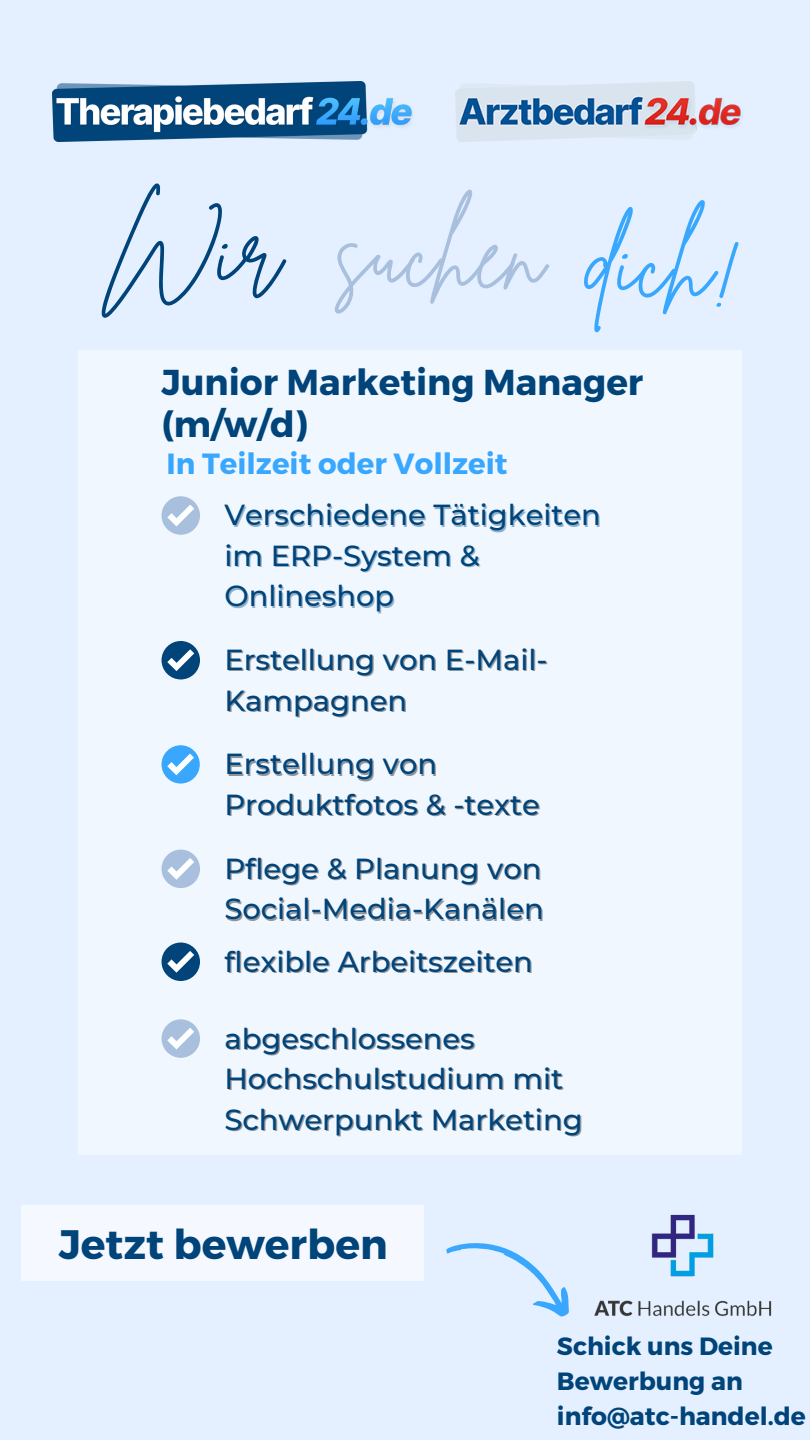
<style>
.page{position:relative;width:810px;height:1440px;background:#e4f0ff}
.page>*{position:absolute;margin:0;border:0;box-sizing:border-box;transform-origin:0 0}
.t1{font:97.5px "Brittany Signature";color:#a8c0dd}
.t2{font:97.5px "Brittany Signature";color:#38a7fd}
.t3{font:700 41.1px "Montserrat";color:#00447a}
.t4{font:700 35.9px/41.2px "Montserrat";color:#00447a}
.t5{font:700 29.2px "Montserrat";color:#38a7fd}
.t6{font:500 28.9px/40.5px "Montserrat";color:#00447a}
.t7{font:700 24.9px/34.9px "Montserrat";color:#00447a}
</style>
<div class="page">
<div style="left:79px;top:350px;width:663px;height:805px;background:#f1f7ff"></div>
<div style="left:162px;top:745px;width:38px;height:39px;background:#38a7fd;border-radius:50%"></div>
<svg style="left:167px;top:754px;width:27px;height:21px"></svg>
<div style="left:162px;top:641px;width:38px;height:38px;background:#00447a;border-radius:50%"></div>
<svg style="left:167px;top:649px;width:27px;height:22px"></svg>
<div style="left:162px;top:496px;width:38px;height:39px;background:#a8c0dd;border-radius:50%"></div>
<svg style="left:167px;top:505px;width:27px;height:21px"></svg>
<div style="left:162px;top:943px;width:38px;height:38px;background:#00447a;border-radius:50%"></div>
<svg style="left:167px;top:951px;width:27px;height:22px"></svg>
<img style="left:52px;top:81px;width:361px;height:61px">
<img style="left:594px;top:1214px;width:178px;height:103px">
<div style="left:22px;top:1205px;width:402px;height:76px;background:#f5f9ff"></div>
<svg style="left:446px;top:1243px;width:123px;height:74px"></svg>
<img style="left:455px;top:81px;width:287px;height:61px">
<div style="left:162px;top:850px;width:38px;height:38px;background:#a8c0dd;border-radius:50%"></div>
<svg style="left:167px;top:858px;width:27px;height:22px"></svg>
<div style="left:162px;top:1019px;width:38px;height:39px;background:#a8c0dd;border-radius:50%"></div>
<svg style="left:167px;top:1028px;width:27px;height:21px"></svg>
<h1 class="t1" style="left:340px;top:183px;width:210px;rotate:3deg">suchen</h1>
<h1 class="t2" style="left:591px;top:194px;width:156px;rotate:3deg">dich!</h1>
<p class="t4" style="left:162px;top:360px;width:483px">Junior Marketing Manager (m/w/d)</p>
<p class="t5" style="left:166px;top:445px;width:343px">In Teilzeit oder Vollzeit</p>
<p class="t6" style="left:224px;top:495px;width:378px">Verschiedene Tätigkeiten im ERP-System &amp;<br>Onlineshop</p>
<p class="t6" style="left:224px;top:640px;width:325px">Erstellung von E-Mail-<br>Kampagnen</p>
<p class="t6" style="left:224px;top:744px;width:317px">Erstellung von<br>Produktfotos &amp; -texte</p>
<p class="t6" style="left:224px;top:848px;width:321px">Pflege &amp; Planung von<br>Social-Media-Kanälen</p>
<p class="t6" style="left:224px;top:941px;width:310px">flexible Arbeitszeiten</p>
<p class="t6" style="left:224px;top:1018px;width:360px">abgeschlossenes<br>Hochschulstudium mit<br>Schwerpunkt Marketing</p>
<h2 class="t3" style="left:59px;top:1218px;width:330px">Jetzt bewerben</h2>
<p class="t7" style="left:557px;top:1328px;width:250px">Schick uns Deine<br>Bewerbung an info@atc-handel.de</p>
</div>
